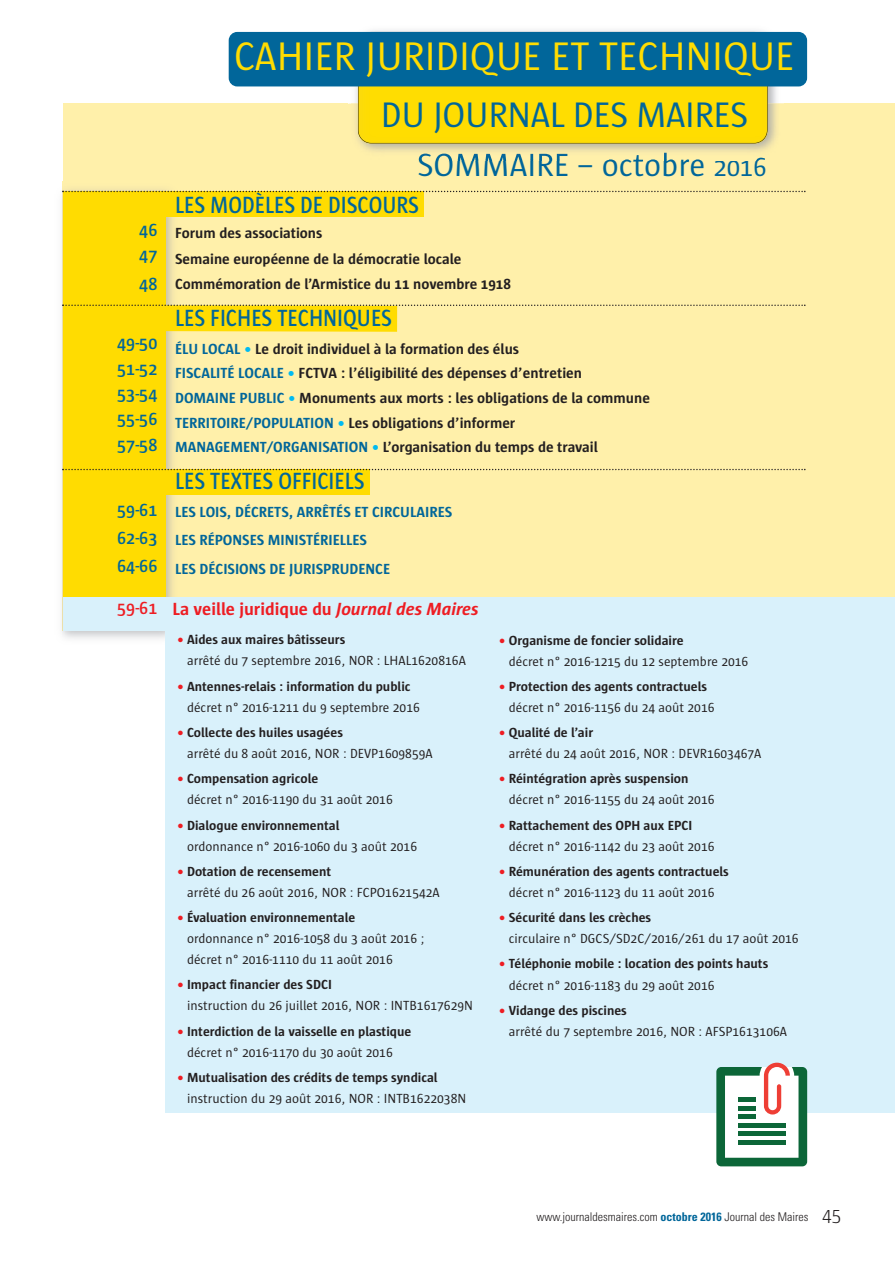
<style>
.page{position:relative;width:895px;height:1265px;background:#fff}
.page>*{position:absolute;margin:0;border:0;box-sizing:border-box;transform-origin:0 0}
.t1{font:40.8px "Sun";color:#ffdc01}
.t2{font:36.3px "Sun";letter-spacing:-.01em;color:#01669a}
.t3{font:33px "Sun";color:#01669a}
.t4{font:600 24px "Sun";color:#01669a;scale:.9 1}
.t5{font:600 18px/25.2px "Sun";color:#01669a;text-align:justify}
.t6{font:700 18px "Sun";color:#ee1d23}
.t7{font:600 18px "Sun";color:#ee1d23}
.t8{font:700 15px/24.5px "Sun";color:#231f20}
.t9{font:700 15px/28.2px "Sun";color:#01669a}
.t10{font:13.5px/21px "Sun";color:#231f20}
.t11{font:700 13.5px/21px "Sun";color:#231f20}
.t12{font:300 condensed 12px "Univers";color:#231f20}
.s1{font-size:27px}
.s2{color:#01669a}
.s3{color:#00baf1}
.s4{font-style:italic}
.s5{font-weight:700;color:#ee1d23}
.s6{font-weight:700}
.s7{color:#ee1d23}
.s8{font-weight:400}
.s9{font-weight:700;color:#01669a}
.s10{font-family:"Sun";font-stretch:normal;font-size:19.5px}
</style>
<div class="page">
<div style="left:63px;top:103px;width:831px;height:528px;background:#fff0aa"></div>
<img style="left:61px;top:182px;width:120px;height:457px">
<div style="left:63px;top:191px;width:102px;height:440px;background:#ffdc01"></div>
<div style="left:63px;top:597px;width:102px;height:34px;background:#d9f1fb"></div>
<div style="left:165px;top:597px;width:729px;height:515px;background:#d9f1fb"></div>
<div style="left:158px;top:191px;width:266px;height:26px;background:#ffdc01"></div>
<div style="left:152px;top:469px;width:218px;height:26px;background:#ffdc01"></div>
<svg style="left:62px;top:191px;width:743px;height:1px"></svg>
<svg style="left:62px;top:469px;width:743px;height:1px"></svg>
<svg style="left:62px;top:304px;width:743px;height:28px"></svg>
<img style="left:348px;top:30px;width:435px;height:131px">
<img style="left:418px;top:160px;width:143px;height:1px">
<img style="left:606px;top:160px;width:95px;height:1px">
<img style="left:418px;top:154px;width:149px;height:6px">
<img style="left:609px;top:153px;width:90px;height:7px">
<svg style="left:755px;top:158px;width:10px;height:3px"></svg>
<div style="left:358px;top:86px;width:409px;height:57px;background:#ffdd01"></div>
<div style="left:358px;top:32px;width:409px;height:111px;border:1px solid #231f20;border-radius:13px"></div>
<div style="left:228px;top:32px;width:578px;height:54px;background:#01669a;border-radius:9px"></div>
<svg style="left:716px;top:1062px;width:90px;height:104px"></svg>
<hr style="left:737px;top:1097px;width:18px;height:4px;background:#0c6638">
<div style="left:737px;top:1105px;width:18px;height:5px;background:#0c6638"></div>
<hr style="left:737px;top:1114px;width:18px;height:4px;background:#0c6638">
<hr style="left:737px;top:1123px;width:48px;height:4px;background:#0c6638">
<div style="left:737px;top:1131px;width:48px;height:5px;background:#0c6638"></div>
<hr style="left:737px;top:1140px;width:48px;height:4px;background:#0c6638">
<h3 class="t5" style="left:139px;top:218px;width:19px">46<br>47</h3>
<h3 class="t5" style="left:139px;top:273px;width:19px">48</h3>
<h3 class="t5" style="left:117px;top:332px;width:42px">49-50<br>51-52<br>53-54<br>55-56<br>57-58</h3>
<h3 class="t5" style="left:117px;top:496px;width:42px;line-height:28.2px">59-61<br>62-63<br>64-66</h3>
<h3 class="t7" style="left:117px;top:601px;width:42px">59-61</h3>
<h1 class="t1" style="left:234px;top:41px;width:561px">CAHIER JURIDIQUE ET TECHNIQUE</h1>
<h2 class="t2" style="left:381px;top:101px;width:368px">DU JOURNAL DES MAIRES</h2>
<h3 class="t3" style="left:417px;top:153px;width:351px">SOMMAIRE – octobre <span class="s1">2016</span></h3>
<h3 class="t4" style="left:175px;top:196px;width:272px">LES MODÈLES DE DISCOURS</h3>
<p class="t8" style="left:175px;top:222px;width:337px;line-height:25.2px">Forum des associations<br>Semaine européenne de la démocratie locale<br>Commémoration de l’Armistice du 11 novembre 1918</p>
<h3 class="t4" style="left:175px;top:309px;width:242px">LES FICHES TECHNIQUES</h3>
<p class="t8" style="left:175px;top:338px;width:476px"><span class="s2">ÉLU LOCAL</span> <span class="s3">•</span> Le droit individuel à la formation des élus<br><span class="s2">FISCALITÉ LOCALE</span> <span class="s3">•</span> FCTVA : l’éligibilité des dépenses d’entretien<br><span class="s2">DOMAINE PUBLIC</span> <span class="s3">•</span> Monuments aux morts : les obligations de la commune <span class="s2">TERRITOIRE/POPULATION</span> <span class="s3">•</span> Les obligations d’informer <span class="s2">MANAGEMENT/ORGANISATION</span> <span class="s3">•</span> L’organisation du temps de travail</p>
<h3 class="t4" style="left:175px;top:472px;width:212px">LES TEXTES OFFICIELS</h3>
<p class="t9" style="left:175px;top:499px;width:278px">LES LOIS, DÉCRETS, ARRÊTÉS ET CIRCULAIRES<br>LES RÉPONSES MINISTÉRIELLES<br>LES DÉCISIONS DE JURISPRUDENCE</p>
<h3 class="t6" style="left:172px;top:602px;width:308px">La veille juridique du <span class="s4">Journal des Maires</span></h3>
<p class="t10" style="left:187px;top:630px;width:280px;text-indent:-10px"><span class="s5">•</span> <span class="s6">Aides aux maires bâtisseurs<br></span>arrêté du 7 septembre 2016, NOR : LHAL1620816A</p>
<p class="t11" style="left:187px;top:676px;width:234px;text-indent:-10px"><span class="s7">•</span> Antennes-relais : information du public <span class="s8">décret n° 2016-1211 du 9 septembre 2016</span></p>
<p class="t10" style="left:187px;top:723px;width:247px;text-indent:-10px"><span class="s5">•</span> <span class="s6">Collecte des huiles usagées<br></span>arrêté du 8 août 2016, NOR : DEVP1609859A</p>
<p class="t10" style="left:187px;top:769px;width:207px;text-indent:-10px"><span class="s5">•</span> <span class="s6">Compensation agricole<br></span>décret n° 2016-1190 du 31 août 2016</p>
<p class="t10" style="left:187px;top:815px;width:231px;text-indent:-10px"><span class="s5">•</span> <span class="s6">Dialogue environnemental<br></span>ordonnance n° 2016-1060 du 3 août 2016</p>
<p class="t10" style="left:187px;top:861px;width:254px;text-indent:-10px"><span class="s5">•</span> <span class="s6">Dotation de recensement<br></span>arrêté du 26 août 2016, NOR : FCPO1621542A</p>
<p class="t10" style="left:187px;top:908px;width:239px;text-indent:-10px"><span class="s5">•</span> <span class="s6">Évaluation environnementale </span>ordonnance n° 2016-1058 du 3 août 2016 ; décret n° 2016-1110 du 11 août 2016</p>
<p class="t10" style="left:187px;top:975px;width:287px;text-indent:-10px"><span class="s5">•</span> <span class="s6">Impact financier des SDCI<br></span>instruction du 26 juillet 2016, NOR : INTB1617629N</p>
<p class="t11" style="left:187px;top:1021px;width:226px;text-indent:-10px"><span class="s7">•</span> Interdiction de la vaisselle en plastique <span class="s8">décret n° 2016-1170 du 30 août 2016</span></p>
<p class="t10" style="left:187px;top:1067px;width:280px;text-indent:-10px"><span class="s5">•</span> <span class="s6">Mutualisation des crédits de temps syndical </span>instruction du 29 août 2016, NOR : INTB1622038N</p>
<p class="t10" style="left:508px;top:630px;width:241px;text-indent:-10px"><span class="s5">•</span> <span class="s6">Organisme de foncier solidaire<br></span>décret n° 2016-1215 du 12 septembre 2016</p>
<p class="t11" style="left:508px;top:676px;width:207px;text-indent:-10px"><span class="s7">•</span> Protection des agents contractuels <span class="s8">décret n° 2016-1156 du 24 août 2016</span></p>
<p class="t10" style="left:508px;top:723px;width:254px;text-indent:-10px"><span class="s5">•</span> <span class="s6">Qualité de l’air<br></span>arrêté du 24 août 2016, NOR : DEVR1603467A</p>
<p class="t10" style="left:508px;top:769px;width:207px;text-indent:-10px"><span class="s5">•</span> <span class="s6">Réintégration après suspension </span>décret n° 2016-1155 du 24 août 2016</p>
<p class="t10" style="left:508px;top:815px;width:207px;text-indent:-10px"><span class="s5">•</span> <span class="s6">Rattachement des OPH aux EPCI </span>décret n° 2016-1142 du 23 août 2016</p>
<p class="t11" style="left:498px;top:861px;width:231px;text-align:center"><span class="s7">•</span> Rémunération des agents contractuels <span class="s8">décret n° 2016-1123 du 11 août 2016</span></p>
<p class="t10" style="left:508px;top:908px;width:291px;text-indent:-10px"><span class="s5">•</span> <span class="s6">Sécurité dans les crèches<br></span>circulaire n° DGCS/SD2C/2016/261 du 17 août 2016</p>
<p class="t11" style="left:508px;top:954px;width:261px;text-indent:-10px"><span class="s7">•</span> Téléphonie mobile : location des points hauts <span class="s8">décret n° 2016-1183 du 29 août 2016</span></p>
<p class="t10" style="left:508px;top:1000px;width:280px;text-indent:-10px"><span class="s5">•</span> <span class="s6">Vidange des piscines<br></span>arrêté du 7 septembre 2016, NOR : AFSP1613106A</p>
<p class="t12" style="left:536px;top:1212px;width:306px">www.journaldesmaires.com <span class="s9">octobre 2016</span> Journal des Maires <span class="s10">45</span></p>
</div>
